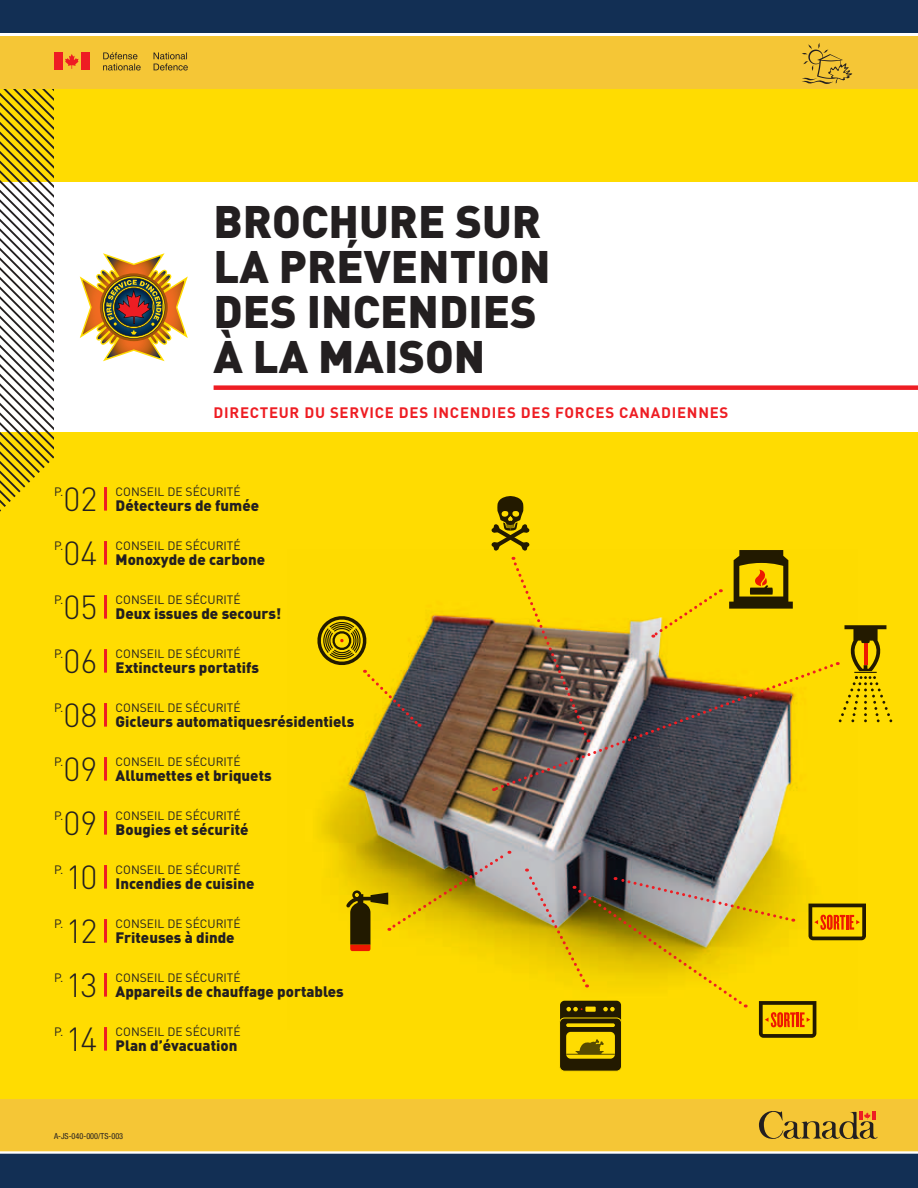
<style>
.page{position:relative;width:918px;height:1188px;background:#fff}
.page>*{position:absolute;margin:0;border:0;box-sizing:border-box;transform-origin:0 0}
.t1{font:900 45px/45px "DIN";color:#231f20}
.t2{font:300 33px "DIN";color:#231f20}
.t3{font:900 15px "DIN";color:#231f20}
.t4{font:700 15px "DIN";letter-spacing:.05em;color:#ee1d23}
.t5{font:12px "DIN";color:#231f20}
.t6{font:condensed 8.25px "Helvetica Neue LT Std";color:#231f20}
</style>
<div class="page">
<div style="left:0;top:432px;width:918px;height:667px;background:#ffdc01"></div>
<div style="left:0;top:89px;width:918px;height:92px;background:#ffdc01"></div>
<svg style="left:0;top:89px;width:54px;height:423px"></svg>
<div style="left:214px;top:385px;width:704px;height:5px;background:#ee1d23"></div>
<img style="left:319px;top:556px;width:535px;height:404px">
<svg style="left:491px;top:496px;width:39px;height:55px"></svg>
<hr style="left:104px;top:487px;width:3px;height:24px;background:#ee1d23">
<hr style="left:104px;top:541px;width:3px;height:24px;background:#ee1d23">
<hr style="left:104px;top:595px;width:3px;height:24px;background:#ee1d23">
<hr style="left:104px;top:649px;width:3px;height:24px;background:#ee1d23">
<hr style="left:104px;top:703px;width:3px;height:24px;background:#ee1d23">
<hr style="left:104px;top:757px;width:3px;height:24px;background:#ee1d23">
<hr style="left:104px;top:811px;width:3px;height:24px;background:#ee1d23">
<hr style="left:104px;top:865px;width:3px;height:24px;background:#ee1d23">
<hr style="left:104px;top:919px;width:3px;height:24px;background:#ee1d23">
<hr style="left:104px;top:973px;width:3px;height:24px;background:#ee1d23">
<hr style="left:104px;top:1027px;width:3px;height:24px;background:#ee1d23">
<svg style="left:317px;top:613px;width:104px;height:114px"></svg>
<svg style="left:511px;top:557px;width:80px;height:105px"></svg>
<img style="left:493px;top:662px;width:342px;height:130px">
<svg style="left:346px;top:850px;width:165px;height:101px"></svg>
<svg style="left:729px;top:550px;width:64px;height:59px"></svg>
<svg style="left:651px;top:589px;width:70px;height:50px"></svg>
<svg style="left:837px;top:625px;width:55px;height:97px"></svg>
<svg style="left:524px;top:869px;width:342px;height:203px"></svg>
<div style="left:0;top:22px;width:918px;height:67px;background:#f5c636"></div>
<div style="left:0;top:0;width:918px;height:35px;background:#122f54"></div>
<hr style="left:0;top:34px;width:918px;height:2px;background:#fff">
<div style="left:0;top:1099px;width:918px;height:68px;background:#f5c636"></div>
<svg style="left:759px;top:1111px;width:119px;height:29px"></svg>
<div style="left:0;top:1154px;width:918px;height:34px;background:#122f54"></div>
<hr style="left:0;top:1151px;width:918px;height:3px;background:#fff">
<img style="left:80px;top:253px;width:108px;height:108px">
<svg style="left:802px;top:43px;width:50px;height:41px"></svg>
<div style="left:54px;top:52px;width:9px;height:18px;background:#ee1d23"></div>
<div style="left:81px;top:52px;width:9px;height:18px;background:#ee1d23"></div>
<svg style="left:65px;top:54px;width:14px;height:15px"></svg>
<svg style="left:103px;top:52px;width:38px;height:18px"></svg>
<svg style="left:154px;top:52px;width:34px;height:18px"></svg>
<h1 class="t1" style="left:214px;top:197px;width:339px">BROCHURE SUR<br>LA PRÉVENTION<br>DES INCENDIES<br>À LA MAISON</h1>
<p class="t4" style="left:214px;top:403px;width:516px">DIRECTEUR DU SERVICE DES INCENDIES DES FORCES CANADIENNES</p>
<h2 class="t2" style="left:63px;top:478px;width:35px">02</h2>
<p class="t5" style="left:116px;top:484px;width:127px">CONSEIL DE SÉCURITÉ</p>
<p class="t5" style="left:54px;top:484px;width:11px">P.</p>
<p class="t3" style="left:116px;top:495px;width:145px">Détecteurs de fumée</p>
<h2 class="t2" style="left:63px;top:532px;width:35px">04</h2>
<p class="t5" style="left:116px;top:538px;width:127px">CONSEIL DE SÉCURITÉ</p>
<p class="t5" style="left:54px;top:538px;width:11px">P.</p>
<p class="t3" style="left:116px;top:549px;width:151px">Monoxyde de carbone</p>
<h2 class="t2" style="left:63px;top:586px;width:35px">05</h2>
<p class="t5" style="left:116px;top:592px;width:127px">CONSEIL DE SÉCURITÉ</p>
<p class="t5" style="left:54px;top:592px;width:11px">P.</p>
<p class="t3" style="left:116px;top:603px;width:167px">Deux issues de secours!</p>
<h2 class="t2" style="left:63px;top:640px;width:35px">06</h2>
<p class="t5" style="left:116px;top:646px;width:127px">CONSEIL DE SÉCURITÉ</p>
<p class="t5" style="left:54px;top:646px;width:11px">P.</p>
<p class="t3" style="left:116px;top:657px;width:145px">Extincteurs portatifs</p>
<h2 class="t2" style="left:63px;top:694px;width:35px">08</h2>
<p class="t5" style="left:116px;top:700px;width:127px">CONSEIL DE SÉCURITÉ</p>
<p class="t5" style="left:54px;top:700px;width:11px">P.</p>
<p class="t3" style="left:116px;top:711px;width:240px">Gicleurs automatiquesrésidentiels</p>
<h2 class="t2" style="left:63px;top:748px;width:35px">09</h2>
<p class="t5" style="left:116px;top:754px;width:127px">CONSEIL DE SÉCURITÉ</p>
<p class="t5" style="left:54px;top:754px;width:11px">P.</p>
<p class="t3" style="left:116px;top:765px;width:158px">Allumettes et briquets</p>
<h2 class="t2" style="left:63px;top:802px;width:35px">09</h2>
<p class="t5" style="left:116px;top:808px;width:127px">CONSEIL DE SÉCURITÉ</p>
<p class="t5" style="left:54px;top:808px;width:11px">P.</p>
<p class="t3" style="left:116px;top:819px;width:134px">Bougies et sécurité</p>
<h2 class="t2" style="left:66px;top:856px;width:33px">10</h2>
<p class="t5" style="left:116px;top:862px;width:127px">CONSEIL DE SÉCURITÉ</p>
<p class="t5" style="left:54px;top:862px;width:11px">P.</p>
<p class="t3" style="left:116px;top:873px;width:140px">Incendies de cuisine</p>
<h2 class="t2" style="left:66px;top:910px;width:33px">12</h2>
<p class="t5" style="left:116px;top:916px;width:127px">CONSEIL DE SÉCURITÉ</p>
<p class="t5" style="left:54px;top:916px;width:11px">P.</p>
<p class="t3" style="left:116px;top:927px;width:121px">Friteuses à dinde</p>
<h2 class="t2" style="left:66px;top:964px;width:33px">13</h2>
<p class="t5" style="left:116px;top:970px;width:127px">CONSEIL DE SÉCURITÉ</p>
<p class="t5" style="left:54px;top:970px;width:11px">P.</p>
<p class="t3" style="left:116px;top:981px;width:230px">Appareils de chauffage portables</p>
<h2 class="t2" style="left:66px;top:1018px;width:33px">14</h2>
<p class="t5" style="left:116px;top:1024px;width:127px">CONSEIL DE SÉCURITÉ</p>
<p class="t5" style="left:54px;top:1024px;width:11px">P.</p>
<p class="t3" style="left:116px;top:1035px;width:123px">Plan d’évacuation</p>
<p class="t6" style="left:54px;top:1131px;width:71px">A-JS-040-000/TS-003</p>
</div>
